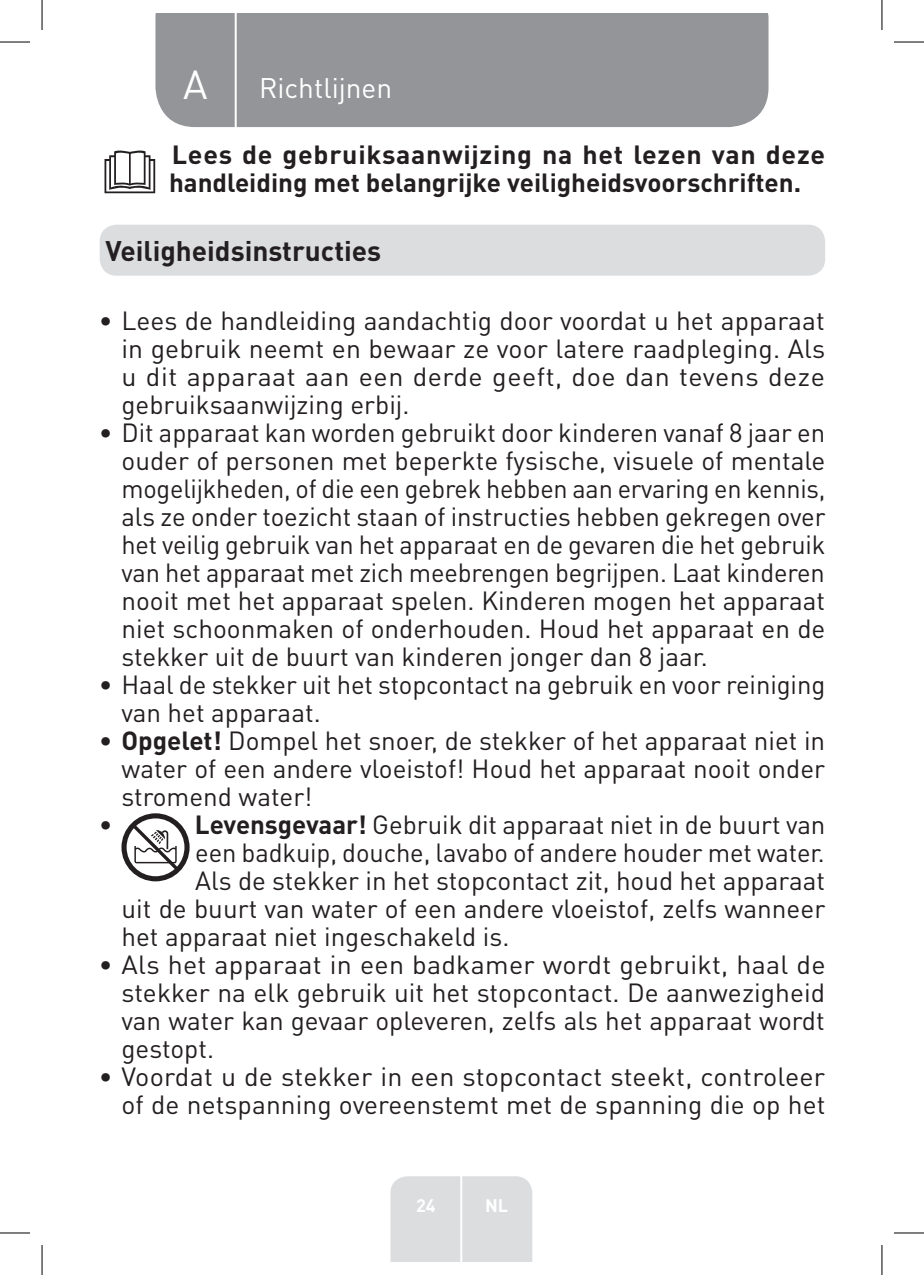
<style>
.page{position:relative;width:924px;height:1275px;background:#fff}
.page>*{position:absolute;margin:0;border:0;box-sizing:border-box;transform-origin:0 0}
.t1{font:40px "DIN Pro";color:#fff}
.Headline-01{font:700 28px "DIN Pro";color:#231f20}
.t2{font:28px "DIN Pro";color:#fff}
.t3{font:26px/28px "DIN Pro";color:#231f20;text-align:justify}
.Large_Text__3_2_mm{font:700 26px/28px "DIN Pro";color:#231f20}
.t4{font:700 18px "DIN Pro";color:#fff}
.s1{font-weight:700}
</style>
<div class="page">
<div style="left:155px;top:14px;width:613px;height:113px;background:#939598"></div>
<div style="left:390px;top:1176px;width:142px;height:85px;background:#dcdddf"></div>
<hr style="left:460px;top:1153px;width:2px;height:108px;background:#fff">
<hr style="left:234px;top:14px;width:2px;height:116px;background:#fff">
<div style="left:100px;top:225px;width:724px;height:51px;background:#dcdddf;border-radius:17px"></div>
<svg style="left:121px;top:813px;width:68px;height:68px"></svg>
<svg style="left:104px;top:150px;width:51px;height:43px"></svg>
<hr style="left:0;top:42px;width:30px;height:1px;background:#000">
<hr style="left:893px;top:42px;width:30px;height:1px;background:#000">
<hr style="left:0;top:1232px;width:30px;height:1px;background:#000">
<hr style="left:893px;top:1232px;width:30px;height:1px;background:#000">
<hr style="left:42px;top:0;width:1px;height:30px;background:#000">
<hr style="left:42px;top:1245px;width:1px;height:30px;background:#000">
<hr style="left:881px;top:0;width:1px;height:30px;background:#000">
<hr style="left:881px;top:1245px;width:1px;height:30px;background:#000">
<p class="t1" style="left:183px;top:57px;width:26px">A</p>
<p class="t2" style="left:259px;top:69px;width:134px">Richtlijnen</p>
<p class="Large_Text__3_2_mm" style="left:169px;top:139px;width:657px">Lees de gebruiksaanwijzing na het lezen van deze handleiding met belangrijke veiligheidsvoorschriften.</p>
<p class="Headline-01" style="left:105px;top:232px;width:277px">Veiligheidsinstructies</p>
<p class="t3" style="left:121px;top:305px;width:705px;text-indent:-23px">• Lees de handleiding aandachtig door voordat u het apparaat in gebruik neemt en bewaar ze voor latere raadpleging. Als u dit apparaat aan een derde geeft, doe dan tevens deze gebruiksaanwijzing erbij.</p>
<p class="t3" style="left:121px;top:417px;width:705px;text-indent:-23px">• Dit apparaat kan worden gebruikt door kinderen vanaf 8 jaar en ouder of personen met beperkte fysische, visuele of mentale mogelijkheden, of die een gebrek hebben aan ervaring en kennis, als ze onder toezicht staan of instructies hebben gekregen over het veilig gebruik van het apparaat en de gevaren die het gebruik van het apparaat met zich meebrengen begrijpen. Laat kinderen nooit met het apparaat spelen. Kinderen mogen het apparaat niet schoonmaken of onderhouden. Houd het apparaat en de stekker uit de buurt van kinderen jonger dan 8 jaar.</p>
<p class="t3" style="left:121px;top:669px;width:705px;text-indent:-23px">• Haal de stekker uit het stopcontact na gebruik en voor reiniging van het apparaat.</p>
<p class="t3" style="left:121px;top:725px;width:705px;text-indent:-23px">• <span class="s1">Opgelet!</span> Dompel het snoer, de stekker of het apparaat niet in water of een andere vloeistof! Houd het apparaat nooit onder stromend water!</p>
<p class="t3" style="left:99px;top:809px;width:15px">•</p>
<p class="t3" style="left:195px;top:809px;width:632px"><span class="s1">Levensgevaar!</span> Gebruik dit apparaat niet in de buurt van</p>
<p class="t3" style="left:195px;top:837px;width:630px">een badkuip, douche, lavabo of andere houder met water.</p>
<p class="t3" style="left:195px;top:865px;width:631px">Als de stekker in het stopcontact zit, houd het apparaat</p>
<p class="t3" style="left:121px;top:893px;width:705px">uit de buurt van water of een andere vloeistof, zelfs wanneer</p>
<p class="t3" style="left:121px;top:921px;width:389px">het apparaat niet ingeschakeld is.</p>
<p class="t3" style="left:121px;top:949px;width:705px;text-indent:-23px">• Als het apparaat in een badkamer wordt gebruikt, haal de stekker na elk gebruik uit het stopcontact. De aanwezigheid van water kan gevaar opleveren, zelfs als het apparaat wordt gestopt.</p>
<p class="t3" style="left:99px;top:1061px;width:727px;text-align:right">• Voordat u de stekker in een stopcontact steekt, controleer of de netspanning overeenstemt met de spanning die op het</p>
<p class="t4" style="left:416px;top:1192px;width:21px">24</p>
<p class="t4" style="left:485px;top:1192px;width:25px">NL</p>
</div>
